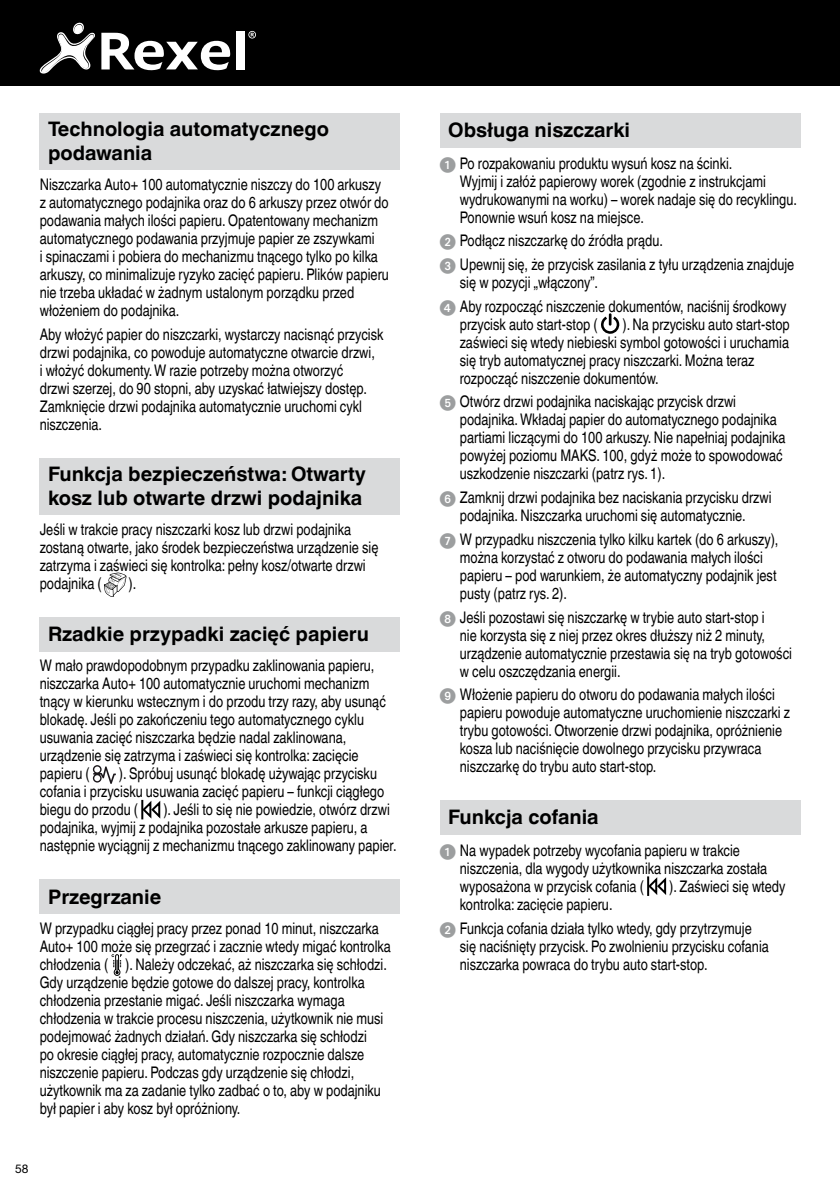
<style>
.page{position:relative;width:840px;height:1191px;background:#fff}
.page>*{position:absolute;margin:0;border:0;box-sizing:border-box;transform-origin:0 0}
.t1{font:700 20px/24px "Helvetica Linotype";color:#000}
.t2{font:16px/18px "Helvetica Linotype";color:#000;scale:.8 1}
.t3{font:12px "Helvetica Neue";color:#000}
.s1{font-family:"European Pi One";color:#9c9e9f}
</style>
<div class="page">
<div style="left:0;top:0;width:839px;height:85px;background:#000"></div>
<div style="left:236px;top:31px;width:8px;height:38px;background:#fff"></div>
<svg style="left:40px;top:23px;width:190px;height:51px"></svg>
<svg style="left:248px;top:31px;width:8px;height:8px"></svg>
<div style="left:439px;top:800px;width:360px;height:34px;background:#d9dadb"></div>
<svg style="left:648px;top:876px;width:19px;height:20px"></svg>
<hr style="left:646px;top:876px;width:2px;height:20px;background:#000">
<div style="left:439px;top:113px;width:360px;height:34px;background:#d9dadb"></div>
<svg style="left:601px;top:313px;width:19px;height:21px"></svg>
<div style="left:40px;top:617px;width:360px;height:34px;background:#d9dadb"></div>
<svg style="left:93px;top:765px;width:23px;height:19px"></svg>
<svg style="left:141px;top:800px;width:20px;height:20px"></svg>
<div style="left:40px;top:458px;width:360px;height:57px;background:#d9dadb"></div>
<svg style="left:104px;top:572px;width:22px;height:25px"></svg>
<div style="left:40px;top:879px;width:360px;height:34px;background:#d9dadb"></div>
<svg style="left:111px;top:954px;width:11px;height:22px"></svg>
<div style="left:40px;top:113px;width:360px;height:57px;background:#d9dadb"></div>
<p class="t1" style="left:48px;top:117px;width:282px">Technologia automatycznego podawania</p>
<p class="t2" style="left:40px;top:176px;width:437px">Niszczarka Auto+ 100 automatycznie niszczy do 100 arkuszy z automatycznego podajnika oraz do 6 arkuszy przez otwór do podawania małych ilości papieru. Opatentowany mechanizm automatycznego podawania przyjmuje papier ze zszywkami<br>i spinaczami i pobiera do mechanizmu tnącego tylko po kilka arkuszy, co minimalizuje ryzyko zacięć papieru. Plików papieru nie trzeba układać w żadnym ustalonym porządku przed włożeniem do podajnika.</p>
<p class="t2" style="left:40px;top:325px;width:431px">Aby włożyć papier do niszczarki, wystarczy nacisnąć przycisk drzwi podajnika, co powoduje automatyczne otwarcie drzwi,<br>i włożyć dokumenty. W razie potrzeby można otworzyć<br>drzwi szerzej, do 90 stopni, aby uzyskać łatwiejszy dostęp.<br>Zamknięcie drzwi podajnika automatycznie uruchomi cykl niszczenia.</p>
<p class="t1" style="left:48px;top:462px;width:319px">Funkcja bezpieczeństwa: Otwarty kosz lub otwarte drzwi podajnika</p>
<p class="t2" style="left:40px;top:520px;width:424px">Jeśli w trakcie pracy niszczarki kosz lub drzwi podajnika zostaną otwarte, jako środek bezpieczeństwa urządzenie się zatrzyma i zaświeci się kontrolka: pełny kosz/otwarte drzwi podajnika (</p>
<p class="t2" style="left:128px;top:574px;width:11px">).</p>
<p class="t1" style="left:48px;top:622px;width:322px">Rzadkie przypadki zacięć papieru</p>
<p class="t2" style="left:40px;top:657px;width:434px">W mało prawdopodobnym przypadku zaklinowania papieru, niszczarka Auto+ 100 automatycznie uruchomi mechanizm tnący w kierunku wstecznym i do przodu trzy razy, aby usunąć blokadę. Jeśli po zakończeniu tego automatycznego cyklu usuwania zacięć niszczarka będzie nadal zaklinowana, urządzenie się zatrzyma i zaświeci się kontrolka: zacięcie papieru (</p>
<p class="t2" style="left:40px;top:765px;width:432px;text-indent:79px">). Spróbuj usunąć blokadę używając przycisku cofania i przycisku usuwania zacięć papieru – funkcji ciągłego biegu do przodu (</p>
<p class="t2" style="left:40px;top:801px;width:447px;text-indent:124px">). Jeśli to się nie powiedzie, otwórz drzwi podajnika, wyjmij z podajnika pozostałe arkusze papieru, a następnie wyciągnij z mechanizmu tnącego zaklinowany papier.</p>
<p class="t1" style="left:48px;top:884px;width:114px">Przegrzanie</p>
<p class="t2" style="left:40px;top:919px;width:440px">W przypadku ciągłej pracy przez ponad 10 minut, niszczarka Auto+ 100 może się przegrzać i zacznie wtedy migać kontrolka chłodzenia ( ). Należy odczekać, aż niszczarka się schłodzi.<br>Gdy urządzenie będzie gotowe do dalszej pracy, kontrolka chłodzenia przestanie migać. Jeśli niszczarka wymaga chłodzenia w trakcie procesu niszczenia, użytkownik nie musi podejmować żadnych działań. Gdy niszczarka się schłodzi<br>po okresie ciągłej pracy, automatycznie rozpocznie dalsze niszczenie papieru. Podczas gdy urządzenie się chłodzi, użytkownik ma za zadanie tylko zadbać o to, aby w podajniku był papier i aby kosz był opróżniony.</p>
<p class="t3" style="left:15px;top:1161px;width:15px">58</p>
<p class="t1" style="left:448px;top:118px;width:183px">Obsługa niszczarki</p>
<p class="t2" style="left:459px;top:154px;width:422px;text-indent:-20px"><span class="s1">1</span> Po rozpakowaniu produktu wysuń kosz na ścinki.<br>Wyjmij i załóż papierowy worek (zgodnie z instrukcjami wydrukowanymi na worku) – worek nadaje się do recyklingu.<br>Ponownie wsuń kosz na miejsce.</p>
<p class="t2" style="left:439px;top:229px;width:444px;line-height:23.6px"><span class="s1">2</span> Podłącz niszczarkę do źródła prądu.<br><span class="s1">3</span> Upewnij się, że przycisk zasilania z tyłu urządzenia znajduje</p>
<p class="t2" style="left:439px;top:271px;width:434px;line-height:23.6px;text-indent:20px">się w pozycji „włączony”.<br><span class="s1">4</span> Aby rozpocząć niszczenie dokumentów, naciśnij środkowy</p>
<p class="t2" style="left:459px;top:315px;width:174px">przycisk auto start-stop (</p>
<p class="t2" style="left:459px;top:315px;width:413px;text-indent:162px">). Na przycisku auto start-stop zaświeci się wtedy niebieski symbol gotowości i uruchamia się tryb automatycznej pracy niszczarki. Można teraz rozpocząć niszczenie dokumentów.</p>
<p class="t2" style="left:459px;top:393px;width:408px;text-indent:-20px"><span class="s1">5</span> Otwórz drzwi podajnika naciskając przycisk drzwi podajnika. Wkładaj papier do automatycznego podajnika partiami liczącymi do 100 arkuszy. Nie napełniaj podajnika powyżej poziomu MAKS. 100, gdyż może to spowodować uszkodzenie niszczarki (patrz rys. 1).</p>
<p class="t2" style="left:439px;top:488px;width:416px;text-align:center"><span class="s1">6</span> Zamknij drzwi podajnika bez naciskania przycisku drzwi podajnika. Niszczarka uruchomi się automatycznie.</p>
<p class="t2" style="left:459px;top:530px;width:399px;text-indent:-20px"><span class="s1">7</span> W przypadku niszczenia tylko kilku kartek (do 6 arkuszy), można korzystać z otworu do podawania małych ilości papieru – pod warunkiem, że automatyczny podajnik jest pusty (patrz rys. 2).</p>
<p class="t2" style="left:459px;top:608px;width:416px;text-indent:-20px"><span class="s1">8</span> Jeśli pozostawi się niszczarkę w trybie auto start-stop i<br>nie korzysta się z niej przez okres dłuższy niż 2 minuty, urządzenie automatycznie przestawia się na tryb gotowości w celu oszczędzania energii.</p>
<p class="t2" style="left:459px;top:685px;width:414px;text-indent:-20px"><span class="s1">9</span> Włożenie papieru do otworu do podawania małych ilości papieru powoduje automatyczne uruchomienie niszczarki z trybu gotowości. Otworzenie drzwi podajnika, opróżnienie kosza lub naciśnięcie dowolnego przycisku przywraca niszczarkę do trybu auto start-stop.</p>
<p class="t1" style="left:448px;top:805px;width:152px">Funkcja cofania</p>
<p class="t2" style="left:459px;top:841px;width:385px;text-indent:-20px"><span class="s1">1</span> Na wypadek potrzeby wycofania papieru w trakcie niszczenia, dla wygody użytkownika niszczarka została wyposażona w przycisk cofania (</p>
<p class="t2" style="left:668px;top:877px;width:147px">). Zaświeci się wtedy</p>
<p class="t2" style="left:439px;top:892px;width:391px;line-height:23.6px;text-indent:20px">kontrolka: zacięcie papieru.<br><span class="s1">2</span> Funkcja cofania działa tylko wtedy, gdy przytrzymuje</p>
<p class="t2" style="left:459px;top:937px;width:387px">się naciśnięty przycisk. Po zwolnieniu przycisku cofania niszczarka powraca do trybu auto start-stop.</p>
</div>
